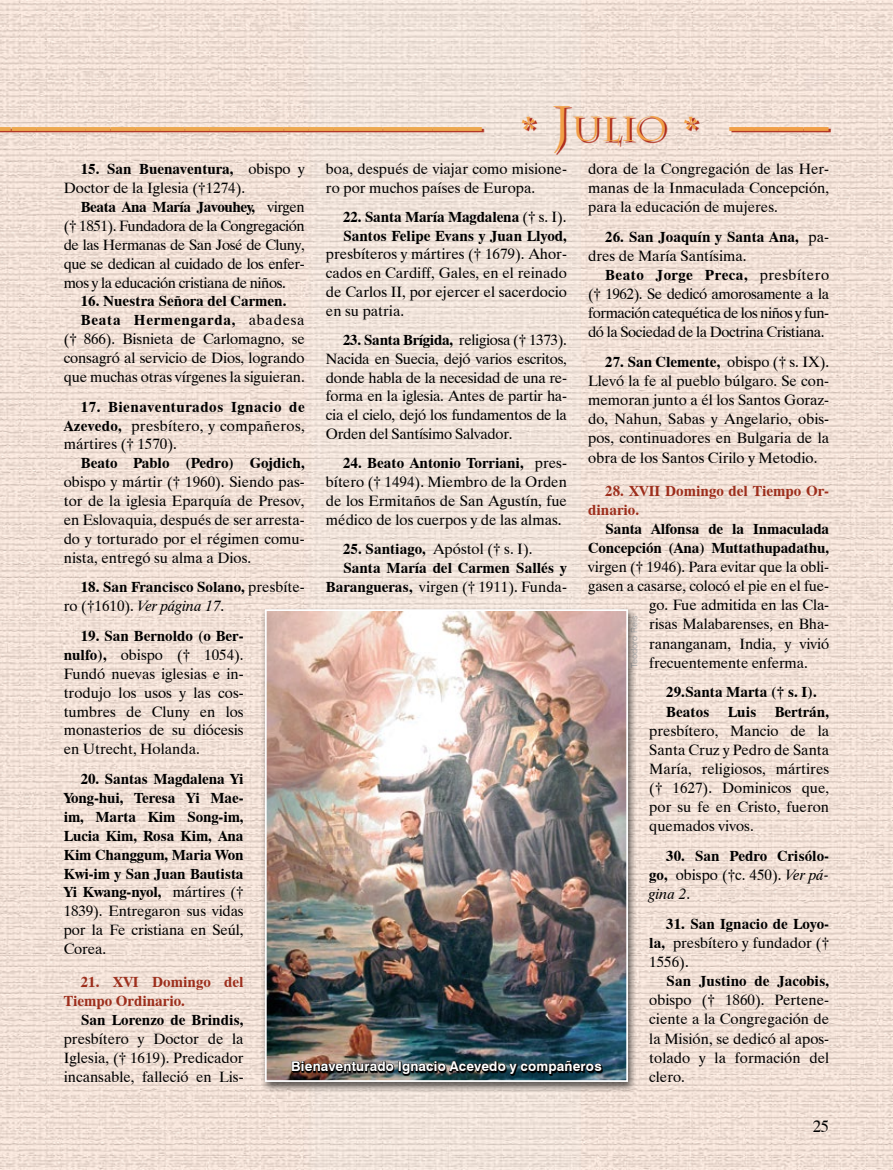
<style>
.page{position:relative;width:893px;height:1170px;background:#fff}
.page>*{position:absolute;margin:0;border:0;box-sizing:border-box;transform-origin:0 0}
.t1{font:49.5px "Prose Antique Plain";color:#eda84e}
.t2{font:16.5px "Dutch 801 BT";color:#000}
.t3{font:15px/19px "Dutch 801 BT";color:#000;text-align:justify}
.t4{font:700 15px/18.9px "Dutch 801 BT";color:#000}
.t5{font:700 15px/18.9px "Dutch 801 BT";color:#9d2e1c}
.t6{font:700 15px "Dutch 801 BT";letter-spacing:.05em;color:#000}
.t7{font:700 13.5px "Swiss 721 BT";letter-spacing:.01em;color:#fff}
.t8{font:9px "Swiss 721 BT";color:#b3b2b2}
.s1{font-family:"Charlesworth Plain";color:#f19f46}
.s2{font-family:"Charlesworth Plain";font-size:34.65px;color:#f19f46}
.s3{color:#f19f46}
.s4{font-weight:700}
.s5{font-weight:400}
.s6{font-weight:400;font-style:italic}
</style>
<div class="page">
<img style="left:0;top:0;width:893px;height:1169px">
<svg style="left:0;top:87px;width:831px;height:80px;background:#ecd8ce"></svg>
<div style="left:260px;top:606px;width:377px;height:487px;background:#000;opacity:.65"></div>
<img style="left:264px;top:608px;width:365px;height:474px">
<img style="left:0;top:469px;width:48px;height:690px">
<svg style="left:293px;top:1061px;width:310px;height:14px"></svg>
<img style="left:291px;top:1060px;width:311px;height:14px">
<h1 class="t1" style="left:12px;top:94px;width:818px">––––––––––––––––––– <span class="s1">* J</span><span class="s2">ulio</span> <span class="s1">*</span> <span class="s3">––––</span></h1>
<p class="t3" style="left:64px;top:159px;width:242px;text-indent:17px"><span class="s4">15. San Buenaventura,</span> obispo y<br>Doctor de la Iglesia (†1274).</p>
<p class="t3" style="left:64px;top:197px;width:242px;text-indent:17px"><span class="s4">Beata Ana María Javouhey,</span> virgen († 1851). Fundadora de la Congregación de las Hermanas de San José de Cluny, que se dedican al cuidado de los enfer&shy;mos y la educación cristiana de niños.</p>
<p class="t4" style="left:81px;top:291px;width:207px">16. Nuestra Señora del Carmen.</p>
<p class="t6" style="left:81px;top:311px;width:225px">Beata Hermengarda, <span class="s5">abadesa</span></p>
<p class="t3" style="left:64px;top:329px;width:242px">(† 866). Bisnieta de Carlomagno, se</p>
<p class="t3" style="left:64px;top:348px;width:242px">consagró al servicio de Dios, logrando</p>
<p class="t3" style="left:64px;top:367px;width:242px">que muchas otras vírgenes la siguieran.</p>
<p class="t3" style="left:64px;top:397px;width:242px;text-indent:17px"><span class="s4">17. Bienaventurados Ignacio de Azevedo,</span> presbítero, y compañeros, mártires († 1570).</p>
<p class="t4" style="left:81px;top:453px;width:225px">Beato Pablo (Pedro) Gojdich,</p>
<p class="t3" style="left:64px;top:472px;width:242px">obispo y mártir († 1960). Siendo pas&shy;tor de la iglesia Eparquía de Presov, en Eslovaquia, después de ser arresta&shy;do y torturado por el régimen comu&shy;nista, entregó su alma a Dios.</p>
<p class="t4" style="left:64px;top:577px;width:242px;text-indent:17px">18. San Francisco Solano, <span class="s5">presbíte&shy;ro (†1610).</span> <span class="s6">Ver página 17</span><span class="s5">.</span></p>
<p class="t3" style="left:64px;top:626px;width:181px;text-indent:17px"><span class="s4">19. San Bernoldo (o Ber&shy;nulfo),</span> obispo († 1054).<br>Fundó nuevas iglesias e in&shy;trodujo los usos y las cos&shy;tumbres de Cluny en los monasterios de su diócesis en Utrecht, Holanda.</p>
<p class="t4" style="left:64px;top:769px;width:181px;text-align:justify;text-indent:17px">20. Santas Magdalena Yi Yong-hui, Teresa Yi Mae&shy;im, Marta Kim Song-im, Lucia Kim, Rosa Kim, Ana Kim Changgum, Maria Won Kwi-im y San Juan Bautista Yi Kwang-nyol, <span class="s5">mártires († 1839). Entregaron sus vidas por la Fe cristiana en Seúl, Corea.</span></p>
<p class="t5" style="left:64px;top:972px;width:181px;text-indent:17px">21. XVI Domingo del<br>Tiempo Ordinario.</p>
<p class="t4" style="left:81px;top:1010px;width:164px">San Lorenzo de Brindis,</p>
<p class="t3" style="left:64px;top:1028px;width:181px">presbítero y Doctor de la Iglesia, († 1619). Predicador incansable, falleció en Lis-</p>
<p class="t3" style="left:326px;top:159px;width:242px">boa, después de viajar como misione&shy;ro por muchos países de Europa.</p>
<p class="t4" style="left:343px;top:207px;width:225px">22. Santa María Magdalena <span class="s5">(† s. I).<br></span>Santos Felipe Evans y Juan Llyod,</p>
<p class="t3" style="left:326px;top:245px;width:242px">presbíteros y mártires († 1679). Ahor&shy;cados en Cardiff, Gales, en el reinado de Carlos II, por ejercer el sacerdocio en su patria.</p>
<p class="t3" style="left:326px;top:330px;width:242px;text-indent:17px"><span class="s4">23. Santa Brígida,</span> religiosa († 1373).<br>Nacida en Suecia, dejó varios escritos, donde habla de la necesidad de una re&shy;forma en la iglesia. Antes de partir ha&shy;cia el cielo, dejó los fundamentos de la Orden del Santísimo Salvador.</p>
<p class="t3" style="left:326px;top:453px;width:242px;text-indent:17px"><span class="s4">24. Beato Antonio Torriani,</span> pres&shy;bítero († 1494). Miembro de la Orden de los Ermitaños de San Agustín, fue médico de los cuerpos y de las almas.</p>
<p class="t3" style="left:343px;top:539px;width:191px"><span class="s4">25. Santiago,</span> Apóstol († s. I).</p>
<p class="t4" style="left:343px;top:558px;width:225px">Santa María del Carmen Sallés y</p>
<p class="t3" style="left:326px;top:576px;width:242px"><span class="s4">Barangueras,</span> virgen († 1911). Funda-</p>
<p class="t3" style="left:588px;top:159px;width:242px">dora de la Congregación de las Her&shy;manas de la Inmaculada Concepción, para la educación de mujeres.</p>
<p class="t3" style="left:588px;top:227px;width:242px;text-indent:17px"><span class="s4">26. San Joaquín y Santa Ana,</span> pa&shy;dres de María Santísima.</p>
<p class="t3" style="left:588px;top:265px;width:242px;text-indent:17px"><span class="s4">Beato Jorge Preca,</span> presbítero († 1962). Se dedicó amorosamente a la formación catequética de los niños y fun&shy;dó la Sociedad de la Doctrina Cristiana.</p>
<p class="t3" style="left:588px;top:352px;width:242px;text-indent:17px"><span class="s4">27. San Clemente,</span> obispo († s. IX).<br>Llevó la fe al pueblo búlgaro. Se con&shy;memoran junto a él los Santos Goraz&shy;do, Nahun, Sabas y Angelario, obis&shy;pos, continuadores en Bulgaria de la obra de los Santos Cirilo y Metodio.</p>
<p class="t5" style="left:588px;top:481px;width:242px;text-indent:17px">28. XVII Domingo del Tiempo Or&shy;dinario.</p>
<p class="t4" style="left:588px;top:519px;width:242px;text-align:right">Santa Alfonsa de la Inmaculada<br>Concepción (Ana) Muttathupadathu,</p>
<p class="t3" style="left:588px;top:557px;width:242px">virgen († 1946). Para evitar que la obli-</p>
<p class="t3" style="left:588px;top:576px;width:242px">gasen a casarse, colocó el pie en el fue-</p>
<p class="t3" style="left:649px;top:595px;width:181px">go. Fue admitida en las Cla-</p>
<p class="t3" style="left:649px;top:614px;width:181px">risas Malabarenses, en Bha-</p>
<p class="t3" style="left:649px;top:633px;width:181px">rananganam, India, y vivió</p>
<p class="t3" style="left:649px;top:652px;width:160px">frecuentemente enferma.</p>
<p class="t4" style="left:666px;top:682px;width:164px">29.Santa Marta († s. I).<br>Beatos Luis Bertrán,</p>
<p class="t3" style="left:649px;top:720px;width:181px">presbítero, Mancio de la Santa Cruz y Pedro de Santa María, religiosos, mártires († 1627). Dominicos que, por su fe en Cristo, fueron quemados vivos.</p>
<p class="t4" style="left:649px;top:846px;width:181px;text-align:justify;text-indent:17px">30. San Pedro Crisólo&shy;go, <span class="s5">obispo (†c. 450).</span> <span class="s6">Ver pá&shy;gina 2</span><span class="s5">.</span></p>
<p class="t3" style="left:649px;top:913px;width:181px;text-indent:17px"><span class="s4">31. San Ignacio de Loyo&shy;la,</span> presbítero y fundador († 1556).</p>
<p class="t4" style="left:666px;top:971px;width:164px">San Justino de Jacobis,</p>
<p class="t3" style="left:649px;top:990px;width:181px">obispo († 1860). Pertene&shy;ciente a la Congregación de la Misión, se dedicó al apos&shy;tolado y la formación del clero.</p>
<p class="t8" style="left:629px;top:668px;width:55px;rotate:-90deg">Teodoro Reis</p>
<p class="t7" style="left:291px;top:1058px;width:312px">Bienaventurado Ignacio Acevedo y compañeros</p>
<p class="t2" style="left:813px;top:1116px;width:18px">25</p>
</div>
